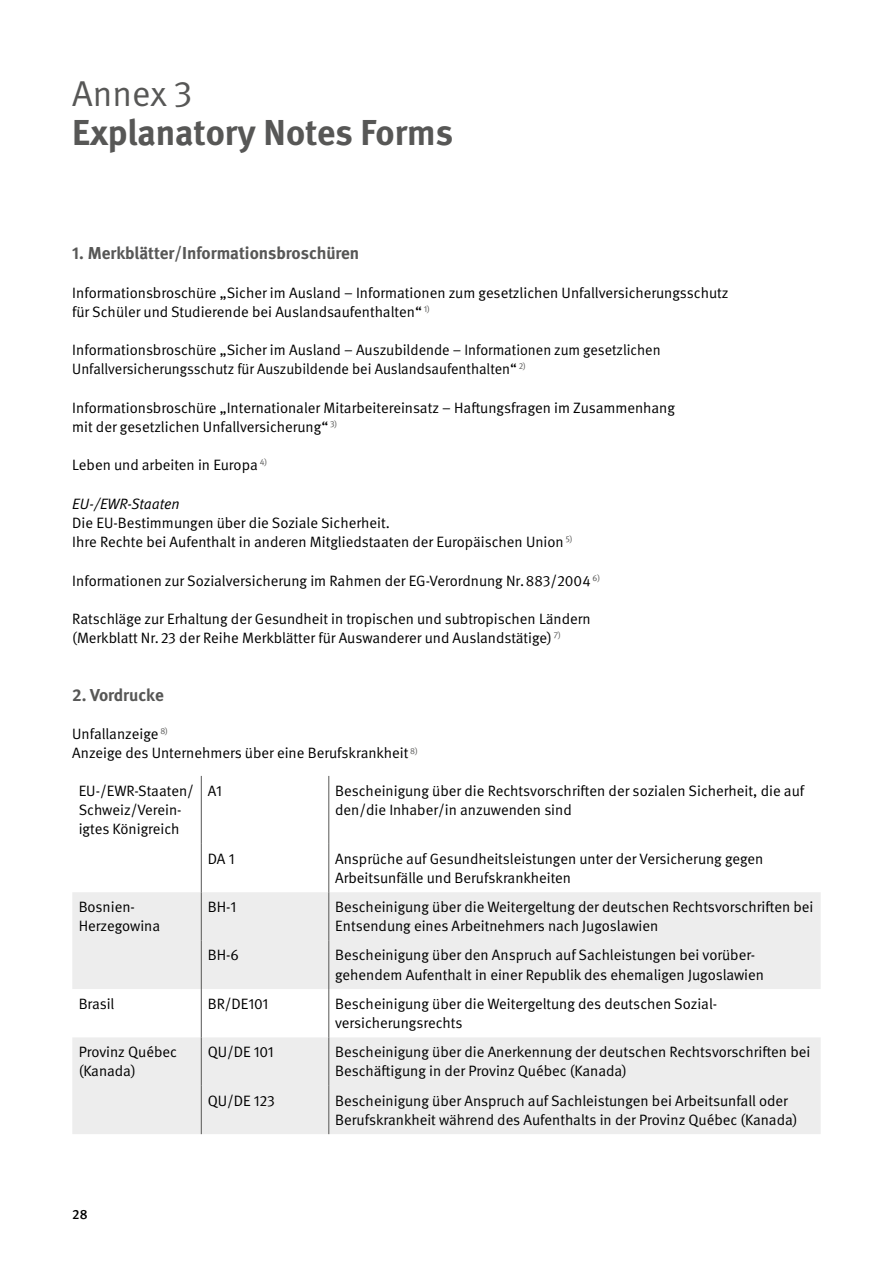
<style>
.page{position:relative;width:893px;height:1263px;background:#fff}
.page>*{position:absolute;margin:0;border:0;box-sizing:border-box;transform-origin:0 0}
.id264{font:700 36px "DGUV Meta";color:#575756}
.id265{font:36px "DGUV Meta";color:#575756}
.id292{font:700 17.25px "DGUV Meta";color:#575756}
.id273{font:15px/19.2px "DGUV Meta";color:#000}
.id271{font:15px "DGUV Meta";color:#000}
.t1{font:500 13.5px "DGUV Meta";color:#000}
.s1{font-style:italic}
</style>
<div class="page">
<svg style="left:72px;top:892px;width:749px;height:242px;fill:#ededed"></svg>
<hr style="left:201px;top:776px;width:1px;height:68px;background:#575756">
<hr style="left:328px;top:776px;width:1px;height:68px;background:#575756">
<hr style="left:201px;top:844px;width:1px;height:48px;background:#575756">
<hr style="left:328px;top:844px;width:1px;height:48px;background:#575756">
<hr style="left:201px;top:892px;width:1px;height:49px;background:#575756">
<hr style="left:328px;top:892px;width:1px;height:49px;background:#575756">
<hr style="left:201px;top:941px;width:1px;height:48px;background:#575756">
<hr style="left:328px;top:941px;width:1px;height:48px;background:#575756">
<hr style="left:201px;top:989px;width:1px;height:48px;background:#575756">
<hr style="left:328px;top:989px;width:1px;height:48px;background:#575756">
<hr style="left:201px;top:1037px;width:1px;height:49px;background:#575756">
<hr style="left:328px;top:1037px;width:1px;height:49px;background:#575756">
<hr style="left:201px;top:1086px;width:1px;height:48px;background:#575756">
<hr style="left:328px;top:1086px;width:1px;height:48px;background:#575756">
<h2 class="id265" style="left:72px;top:72px;width:122px">Annex 3</h2>
<h1 class="id264" style="left:72px;top:111px;width:382px">Explanatory Notes Forms</h1>
<h2 class="id292" style="left:72px;top:243px;width:289px">1. Merkblätter/Informationsbroschüren</h2>
<p class="id273" style="left:72px;top:283px;width:658px">Informationsbroschüre „Sicher im Ausland – Informationen zum gesetzlichen Unfallversicherungsschutz für Schüler und Studierende bei Auslandsaufenthalten“ <sup>1)</sup></p>
<p class="id273" style="left:72px;top:341px;width:590px">Informationsbroschüre „Sicher im Ausland – Auszubildende – Informationen zum gesetzlichen<br>Unfallversicherungsschutz für Auszubildende bei Auslandsaufenthalten“ <sup>2)</sup></p>
<p class="id273" style="left:72px;top:398px;width:604px">Informationsbroschüre „Internationaler Mitarbeitereinsatz – Haftungsfragen im Zusammenhang mit der gesetzlichen Unfallversicherung“ <sup>3)</sup></p>
<p class="id273" style="left:72px;top:456px;width:196px">Leben und arbeiten in Europa <sup>4)</sup></p>
<p class="id273" style="left:72px;top:494px;width:502px"><span class="s1">EU-/EWR-Staaten<br></span>Die EU-Bestimmungen über die Soziale Sicherheit.<br>Ihre Rechte bei Aufenthalt in anderen Mitgliedstaaten der Europäischen Union <sup>5)</sup></p>
<p class="id273" style="left:72px;top:571px;width:529px">Informationen zur Sozialversicherung im Rahmen der EG-Verordnung Nr.883/2004 <sup>6)</sup></p>
<p class="id273" style="left:72px;top:610px;width:520px">Ratschläge zur Erhaltung der Gesundheit in tropischen und subtropischen Ländern (Merkblatt Nr.23 der Reihe Merkblätter für Auswanderer und Auslandstätige) <sup>7)</sup></p>
<h2 class="id292" style="left:72px;top:685px;width:93px">2. Vordrucke</h2>
<p class="id271" style="left:72px;top:725px;width:97px">Unfallanzeige <sup>8)</sup></p>
<p class="id271" style="left:72px;top:745px;width:347px">Anzeige des Unternehmers über eine Berufskrankheit <sup>8)</sup></p>
<p class="id273" style="left:79px;top:781px;width:117px">EU-/EWR-Staaten/<br>Schweiz/Verein&shy;igtes Königreich</p>
<p class="id273" style="left:208px;top:781px;width:16px">A1</p>
<p class="id273" style="left:335px;top:781px;width:471px">Bescheinigung über die Rechtsvorschriften der sozialen Sicherheit, die auf den/die Inhaber/in anzuwenden sind</p>
<p class="id273" style="left:208px;top:849px;width:28px">DA 1</p>
<p class="id273" style="left:335px;top:849px;width:430px">Ansprüche auf Gesundheitsleistungen unter der Versicherung gegen<br>Arbeitsunfälle und Berufskrankheiten</p>
<p class="id273" style="left:79px;top:898px;width:83px">Bosnien-<br>Herzegowina</p>
<p class="id273" style="left:208px;top:898px;width:30px">BH-1</p>
<p class="id273" style="left:335px;top:898px;width:480px">Bescheinigung über die Weitergeltung der deutschen Rechtsvorschriften bei<br>Entsendung eines Arbeitnehmers nach Jugoslawien</p>
<p class="id273" style="left:208px;top:946px;width:33px">BH-6</p>
<p class="id273" style="left:335px;top:946px;width:430px">Bescheinigung über den Anspruch auf Sachleistungen bei vorüber&shy;gehendem Aufenthalt in einer Republik des ehemaligen Jugoslawien</p>
<p class="id273" style="left:79px;top:994px;width:37px">Brasil</p>
<p class="id273" style="left:208px;top:994px;width:62px">BR/DE101</p>
<p class="id273" style="left:335px;top:994px;width:382px">Bescheinigung über die Weitergeltung des deutschen Sozial&shy;versicherungsrechts</p>
<p class="id273" style="left:79px;top:1043px;width:100px">Provinz Québec (Kanada)</p>
<p class="id273" style="left:208px;top:1043px;width:67px">QU/DE 101</p>
<p class="id273" style="left:335px;top:1043px;width:477px">Bescheinigung über die Anerkennung der deutschen Rechtsvorschriften bei<br>Beschäftigung in der Provinz Québec (Kanada)</p>
<p class="id273" style="left:208px;top:1091px;width:69px">QU/DE 123</p>
<p class="id273" style="left:335px;top:1091px;width:464px">Bescheinigung über Anspruch auf Sachleistungen bei Arbeitsunfall oder<br>Berufskrankheit während des Aufenthalts in der Provinz Québec (Kanada)</p>
<p class="t1" style="left:72px;top:1207px;width:17px">28</p>
</div>
